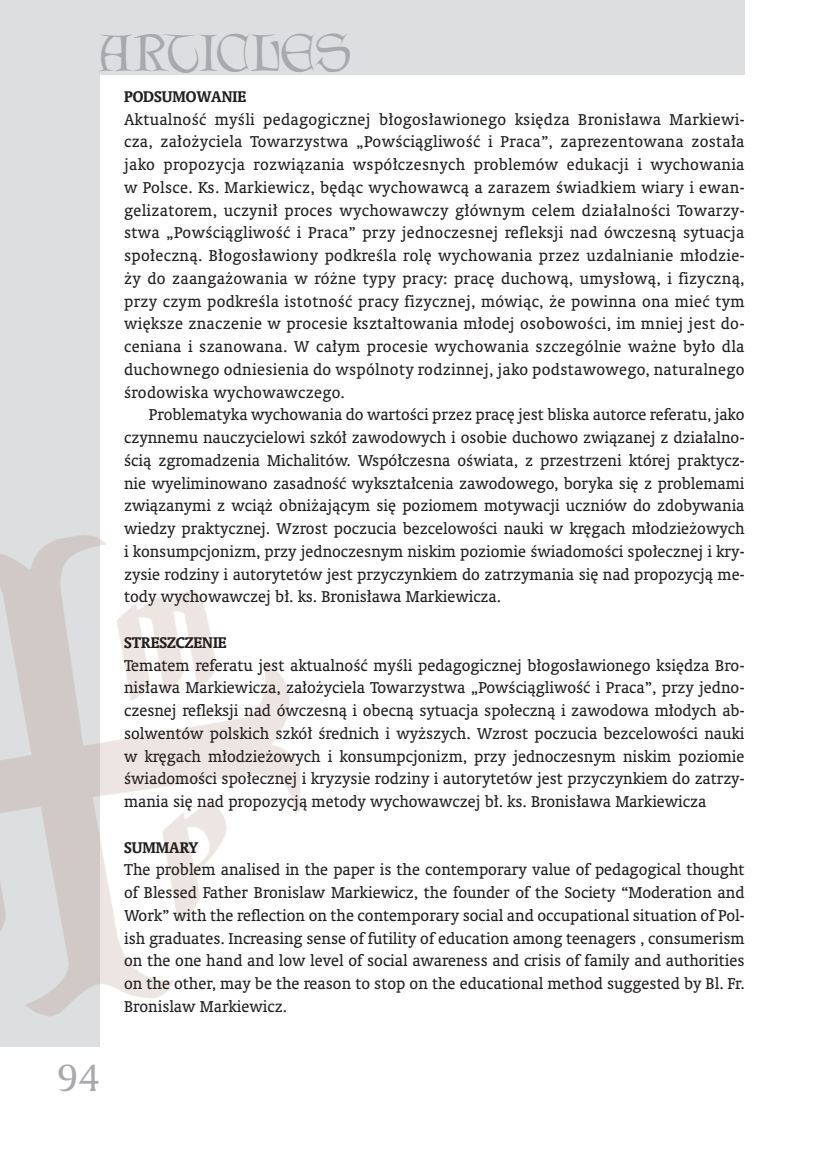
<style>
.page{position:relative;width:819px;height:1166px;background:#fff}
.page>*{position:absolute;margin:0;border:0;box-sizing:border-box;transform-origin:0 0}
.t1{font:46.55px "Lettergical PL";color:#a8a9ad}
.t2{font:36.75px "Amerigo PL";color:#a8a9ad}
.Normalny_wrd_7{font:15.75px/22.8px "Oranda PL";color:#231f20;text-align:justify}
.Normalny_wrd_7-2{font:700 15.75px "Oranda PL";color:#231f20}
</style>
<div class="page">
<div style="left:0;top:0;width:99px;height:1047px;background:#dddee0"></div>
<div style="left:0;top:0;width:744px;height:74px;background:#dddee0"></div>
<img style="left:0;top:524px;width:300px;height:500px">
<h1 class="t1" style="left:99px;top:25px;width:254px">ARTICLES</h1>
<h2 class="t2" style="left:58px;top:1053px;width:43px">94</h2>
<p class="Normalny_wrd_7-2" style="left:124px;top:86px;width:123px">PODSUMOWANIE</p>
<p class="Normalny_wrd_7" style="left:124px;top:107px;width:622px">Aktualność myśli pedagogicznej błogosławionego księdza Bronisława Markiewi&shy;cza, założyciela Towarzystwa „Powściągliwość i Praca”, zaprezentowana została jako propozycja rozwiązania współczesnych problemów edukacji i wychowania w Polsce. Ks. Markiewicz, będąc wychowawcą a zarazem świadkiem wiary i ewan&shy;gelizatorem, uczynił proces wychowawczy głównym celem działalności Towarzy&shy;stwa „Powściągliwość i Praca” przy jednoczesnej refleksji nad ówczesną sytuacja społeczną. Błogosławiony podkreśla rolę wychowania przez uzdalnianie młodzie&shy;ży do zaangażowania w różne typy pracy: pracę duchową, umysłową, i fizyczną, przy czym podkreśla istotność pracy fizycznej, mówiąc, że powinna ona mieć tym większe znaczenie w procesie kształtowania młodej osobowości, im mniej jest do&shy;ceniana i szanowana. W całym procesie wychowania szczególnie ważne było dla duchownego odniesienia do wspólnoty rodzinnej, jako podstawowego, naturalnego środowiska wychowawczego.</p>
<p class="Normalny_wrd_7" style="left:124px;top:403px;width:622px;text-indent:25px">Problematyka wychowania do wartości przez pracę jest bliska autorce referatu, jako czynnemu nauczycielowi szkół zawodowych i osobie duchowo związanej z działalno&shy;ścią zgromadzenia Michalitów. Współczesna oświata, z przestrzeni której praktycz&shy;nie wyeliminowano zasadność wykształcenia zawodowego, boryka się z problemami związanymi z wciąż obniżającym się poziomem motywacji uczniów do zdobywania wiedzy praktycznej. Wzrost poczucia bezcelowości nauki w kręgach młodzieżowych i konsumpcjonizm, przy jednoczesnym niskim poziomie świadomości społecznej i kry&shy;zysie rodziny i autorytetów jest przyczynkiem do zatrzymania się nad propozycją me&shy;tody wychowawczej bł. ks. Bronisława Markiewicza.</p>
<p class="Normalny_wrd_7-2" style="left:124px;top:632px;width:104px">STRESZCZENIE</p>
<p class="Normalny_wrd_7" style="left:124px;top:653px;width:622px">Tematem referatu jest aktualność myśli pedagogicznej błogosławionego księdza Bro&shy;nisława Markiewicza, założyciela Towarzystwa „Powściągliwość i Praca”, przy jedno&shy;czesnej refleksji nad ówczesną i obecną sytuacja społeczną i zawodowa młodych ab&shy;solwentów polskich szkół średnich i wyższych. Wzrost poczucia bezcelowości nauki w kręgach młodzieżowych i konsumpcjonizm, przy jednoczesnym niskim poziomie świadomości społecznej i kryzysie rodziny i autorytetów jest przyczynkiem do zatrzy&shy;mania się nad propozycją metody wychowawczej bł. ks. Bronisława Markiewicza</p>
<p class="Normalny_wrd_7-2" style="left:124px;top:837px;width:76px">SUMMARY</p>
<p class="Normalny_wrd_7" style="left:124px;top:858px;width:622px">The problem analised in the paper is the contemporary value of pedagogical thought of Blessed Father Bronislaw Markiewicz, the founder of the Society “Moderation and Work” with the reflection on the contemporary social and occupational situation of Pol&shy;ish graduates. Increasing sense of futility of education among teenagers , consumerism on the one hand and low level of social awareness and crisis of family and authorities on the other, may be the reason to stop on the educational method suggested by Bl. Fr.<br>Bronislaw Markiewicz.</p>
</div>
